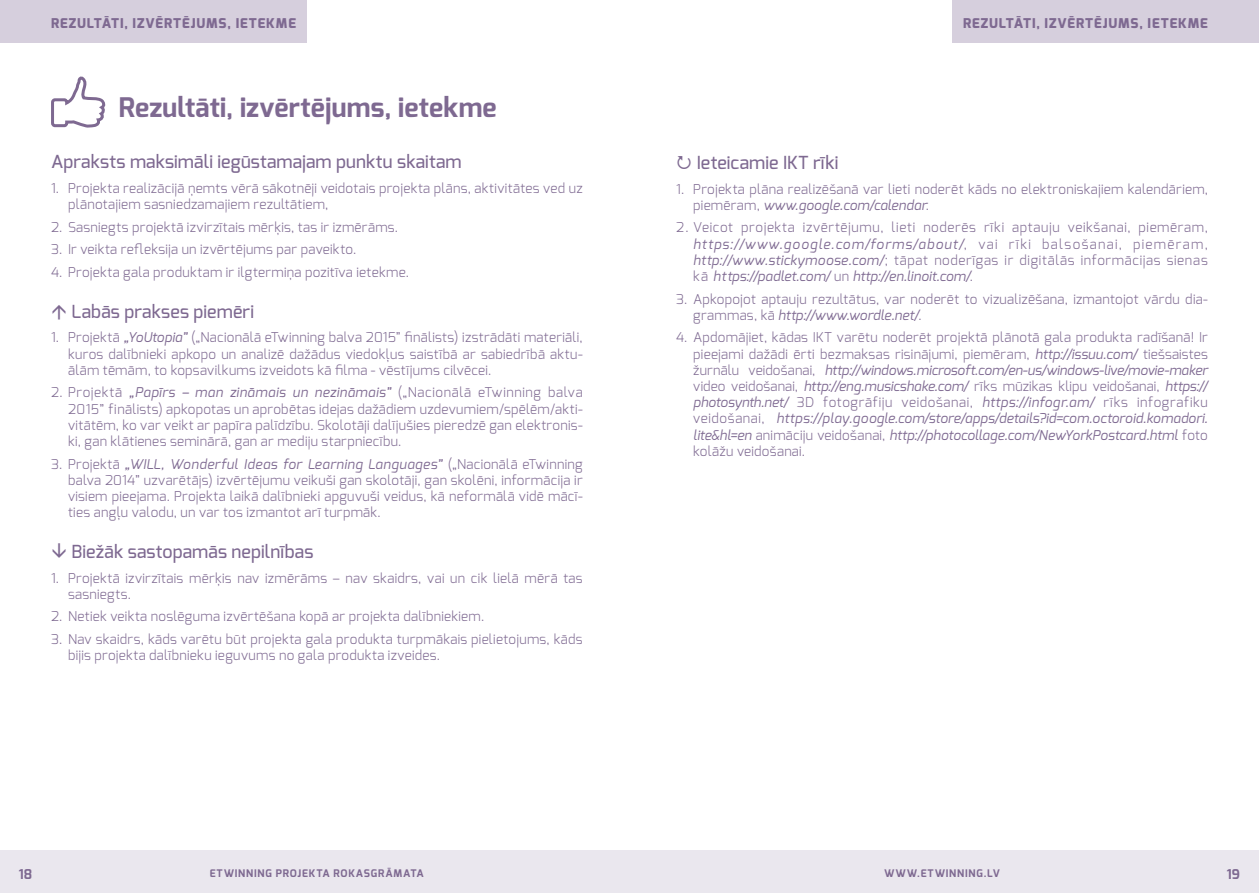
<style>
.page{position:relative;width:1259px;height:893px;background:#fff}
.page>*{position:absolute;margin:0;border:0;box-sizing:border-box;transform-origin:0 0}
.t1{font:700 27px "Exo";letter-spacing:.005em;color:#7e6991}
.t2{font:500 18px "Exo";letter-spacing:.01em;color:#7e6991}
.t3{font:300 13.5px/16.2px "Exo";letter-spacing:.02em;color:#7e6991}
.t4{font:800 13.5px "Exo";letter-spacing:.065em;color:#7e6991}
.t5{font:700 13.5px "Exo";color:#7e6991}
.t6{font:700 10.5px "Exo";letter-spacing:.08em;color:#7e6991}
.s1{font-weight:400;font-style:italic}
</style>
<div class="page">
<div style="left:0;top:0;width:306px;height:43px;background:#d6cfdd"></div>
<div style="left:952px;top:0;width:307px;height:43px;background:#d6cfdd"></div>
<div style="left:0;top:850px;width:629px;height:43px;background:#eae7ee"></div>
<div style="left:629px;top:850px;width:630px;height:43px;background:#eae7ee"></div>
<svg style="left:51px;top:76px;width:54px;height:52px"></svg>
<p class="t4" style="left:51px;top:14px;width:246px">REZULTĀTI, IZVĒRTĒJUMS, IETEKME</p>
<p class="t4" style="left:963px;top:14px;width:246px">REZULTĀTI, IZVĒRTĒJUMS, IETEKME</p>
<h1 class="t1" style="left:119px;top:90px;width:379px">Rezultāti, izvērtējums, ietekme</h1>
<h2 class="t2" style="left:51px;top:150px;width:412px">Apraksts maksimāli iegūstamajam punktu skaitam</h2>
<p class="t3" style="left:68px;top:180px;width:516px;text-indent:-17px">1. Projekta realizācijā ņemts vērā sākotnēji veidotais projekta plāns, aktivitātes ved uz plānotajiem sasniedzamajiem rezultātiem,</p>
<p class="t3" style="left:51px;top:219px;width:349px">2. Sasniegts projektā izvirzītais mērķis, tas ir izmērāms.</p>
<p class="t3" style="left:51px;top:241px;width:307px">3. Ir veikta refleksija un izvērtējums par paveikto.</p>
<p class="t3" style="left:51px;top:264px;width:359px">4. Projekta gala produktam ir ilgtermiņa pozitīva ietekme.</p>
<h2 class="t2" style="left:72px;top:300px;width:184px">Labās prakses piemēri</h2>
<p class="t3" style="left:68px;top:329px;width:516px;text-align:justify;text-indent:-17px">1. Projektā <span class="s1">„YoUtopia”</span> („Nacionālā eTwinning balva 2015” finālists) izstrādāti materiāli, kuros dalībnieki apkopo un analizē dažādus viedokļus saistībā ar sabiedrībā aktu&shy;ālām tēmām, to kopsavilkums izveidots kā filma - vēstījums cilvēcei.</p>
<p class="t3" style="left:68px;top:384px;width:516px;text-align:justify;text-indent:-17px">2. Projektā <span class="s1">„Papīrs – man zināmais un nezināmais”</span> („Nacionālā eTwinning balva 2015” finālists) apkopotas un aprobētas idejas dažādiem uzdevumiem/spēlēm/akti&shy;vitātēm, ko var veikt ar papīra palīdzību. Skolotāji dalījušies pieredzē gan elektronis&shy;ki, gan klātienes seminārā, gan ar mediju starpniecību.</p>
<p class="t3" style="left:68px;top:455px;width:516px;text-align:justify;text-indent:-17px">3. Projektā <span class="s1">„WILL, Wonderful Ideas for Learning Languages”</span> („Nacionālā eTwinning balva 2014” uzvarētājs) izvērtējumu veikuši gan skolotāji, gan skolēni, informācija ir visiem pieejama. Projekta laikā dalībnieki apguvuši veidus, kā neformālā vidē mācī&shy;ties angļu valodu, un var tos izmantot arī turpmāk.</p>
<h2 class="t2" style="left:72px;top:540px;width:243px">Biežāk sastopamās nepilnības</h2>
<p class="t3" style="left:68px;top:570px;width:516px;text-indent:-17px">1. Projektā izvirzītais mērķis nav izmērāms – nav skaidrs, vai un cik lielā mērā tas sasniegts.</p>
<p class="t3" style="left:51px;top:608px;width:435px">2. Netiek veikta noslēguma izvērtēšana kopā ar projekta dalībniekiem.</p>
<p class="t3" style="left:68px;top:631px;width:516px;text-indent:-17px">3. Nav skaidrs, kāds varētu būt projekta gala produkta turpmākais pielietojums, kāds bijis projekta dalībnieku ieguvums no gala produkta izveides.</p>
<h2 class="t2" style="left:697px;top:151px;width:143px">Ieteicamie IKT rīki</h2>
<p class="t3" style="left:693px;top:181px;width:516px;text-indent:-17px">1. Projekta plāna realizēšanā var lieti noderēt kāds no elektroniskajiem kalendāriem, piemēram, <span class="s1">www.google.com/calendar</span>.</p>
<p class="t3" style="left:693px;top:219px;width:516px;text-align:justify;text-indent:-17px">2. Veicot projekta izvērtējumu, lieti noderēs rīki aptauju veikšanai, piemēram, <span class="s1">https://www.google.com/forms/about/</span>, vai rīki balsošanai, piemēram, <span class="s1">http://www.stickymoose.com/</span>; tāpat noderīgas ir digitālās informācijas sienas kā <span class="s1">https://padlet.com/</span> un <span class="s1">http://en.linoit.com/</span>.</p>
<p class="t3" style="left:693px;top:291px;width:516px;text-indent:-17px">3. Apkopojot aptauju rezultātus, var noderēt to vizualizēšana, izmantojot vārdu dia&shy;grammas, kā <span class="s1">http://www.wordle.net/</span>.</p>
<p class="t3" style="left:693px;top:329px;width:516px;text-align:justify;text-indent:-17px">4. Apdomājiet, kādas IKT varētu noderēt projektā plānotā gala produkta radīšanā! Ir pieejami dažādi ērti bezmaksas risinājumi, piemēram, <span class="s1">http://issuu.com/</span> tiešsaistes žurnālu veidošanai, <span class="s1">http://windows.microsoft.com/en-us/windows-live/movie-maker </span>video veidošanai, <span class="s1">http://eng.musicshake.com/</span> rīks mūzikas klipu veidošanai, <span class="s1">https:// photosynth.net/</span> 3D fotogrāfiju veidošanai, <span class="s1">https://infogr.am/</span> rīks infografiku veidošanai, <span class="s1">https://play.google.com/store/apps/details?id=com.octoroid.komadori. lite&amp;hl=en</span> animāciju veidošanai, <span class="s1">http://photocollage.com/NewYorkPostcard.html</span> foto kolāžu veidošanai.</p>
<p class="t5" style="left:19px;top:865px;width:15px">18</p>
<p class="t6" style="left:210px;top:866px;width:215px">ETWINNING PROJEKTA ROKASGRĀMATA</p>
<p class="t5" style="left:1226px;top:865px;width:15px">19</p>
<p class="t6" style="left:884px;top:866px;width:117px">WWW.ETWINNING.LV</p>
</div>
